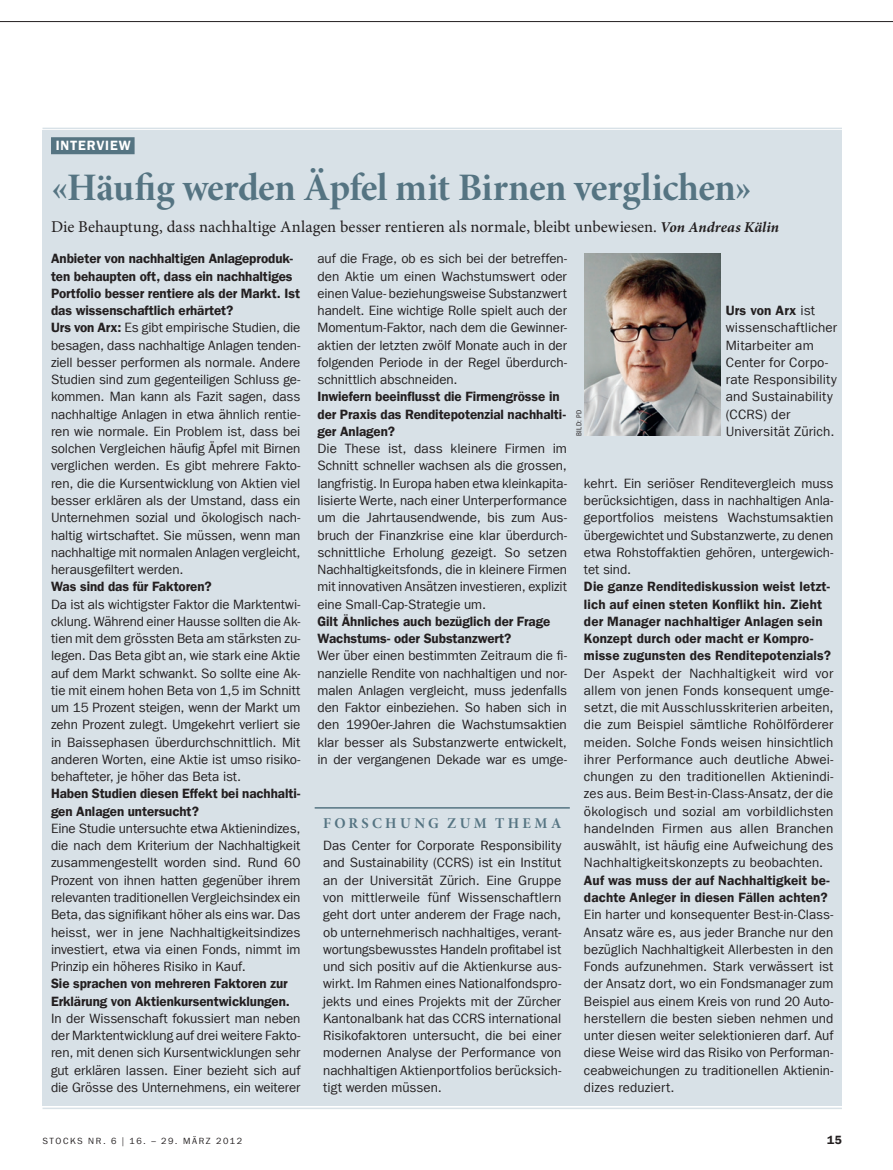
<style>
.page{position:relative;width:893px;height:1170px;background:#fff}
.page>*{position:absolute;margin:0;border:0;box-sizing:border-box;transform-origin:0 0}
.t1{font:39px "Minion Pro Bold Subh";letter-spacing:-.015em;color:#557482}
.t2{font:16.5px "Minion Pro";color:#231f20}
.t3{font:15px "Minion Pro Bold Subh";letter-spacing:.225em;color:#557482}
.t4{font:13.5px/17.2px "Franklin Gothic LT Com";letter-spacing:-.005em;color:#231f20;text-align:justify}
.t5{font:13.5px/17.2px "Franklin Gothic LT Com Dm";letter-spacing:-.005em;color:#231f20}
.t6{font:13.5px "Franklin Gothic LT Com Dm";letter-spacing:.06em;color:#fff}
.t7{font:12px "Franklin Gothic LT Com Dm";color:#231f20}
.t8{font:9px "Franklin Gothic LT Com";letter-spacing:.17em;color:#231f20}
.t9{font:condensed 7.5px "Franklin Gothic LT Com";letter-spacing:.045em;color:#231f20}
.s1{font-weight:700;font-style:italic;font-size:15px}
.s2{font-family:"Franklin Gothic LT Com Dm"}
.s3{font-family:"Franklin Gothic LT Com"}
</style>
<div class="page">
<div style="left:43px;top:131px;width:799px;height:974px;background:#d8e1e7"></div>
<div style="left:51px;top:137px;width:84px;height:17px;background:#557482"></div>
<hr style="left:0;top:21px;width:893px;height:1px;background:#231f20">
<hr style="left:43px;top:128px;width:799px;height:1px;background:#d8e1e7">
<hr style="left:43px;top:1107px;width:799px;height:1px;background:#d8e1e7">
<img style="left:584px;top:253px;width:136px;height:183px">
<hr style="left:315px;top:807px;width:255px;height:1px;background:#557482">
<p class="t6" style="left:56px;top:138px;width:77px">INTERVIEW</p>
<h1 class="t1" style="left:51px;top:168px;width:703px">«Häufig werden Äpfel mit Birnen verglichen»</h1>
<p class="t2" style="left:51px;top:221px;width:730px">Die Behauptung, dass nachhaltige Anlagen besser rentieren als normale, bleibt unbewiesen. <span class="s1">Von Andreas Kälin</span></p>
<p class="t5" style="left:51px;top:250px;width:251px">Anbieter von nachhaltigen Anlageproduk&shy;ten behaupten oft, dass ein nachhaltiges Portfolio besser rentiere als der Markt. Ist das wissenschaftlich erhärtet?</p>
<p class="t4" style="left:51px;top:320px;width:251px"><span class="s2">Urs von Arx:</span> Es gibt empirische Studien, die besagen, dass nachhaltige Anlagen tenden&shy;ziell besser performen als normale. Andere Studien sind zum gegenteiligen Schluss ge&shy;kommen. Man kann als Fazit sagen, dass nachhaltige Anlagen in etwa ähnlich rentie&shy;ren wie normale. Ein Problem ist, dass bei solchen Vergleichen häufig Äpfel mit Birnen verglichen werden. Es gibt mehrere Fakto&shy;ren, die die Kursentwicklung von Aktien viel besser erklären als der Umstand, dass ein Unternehmen sozial und ökologisch nach&shy;haltig wirtschaftet. Sie müssen, wenn man nachhaltige mit normalen Anlagen vergleicht, herausgefiltert werden.</p>
<p class="t5" style="left:51px;top:578px;width:162px">Was sind das für Faktoren?</p>
<p class="t4" style="left:51px;top:596px;width:251px">Da ist als wichtigster Faktor die Marktentwi&shy;cklung. Während einer Hausse sollten die Ak&shy;tien mit dem grössten Beta am stärksten zu&shy;legen. Das Beta gibt an, wie stark eine Ak tie auf dem Markt schwankt. So sollte ei ne Ak&shy;tie mit einem hohen Beta von 1,5 im Schnitt um 15 Prozent steigen, wenn der Markt um zehn Prozent zulegt. Umgekehrt verliert sie in Baissephasen überdurchschnitt lich. Mit anderen Worten, eine Aktie ist umso risiko&shy;behafteter, je höher das Beta ist.</p>
<p class="t5" style="left:51px;top:785px;width:251px">Haben Studien diesen Effekt bei nachhalti&shy;gen Anlagen untersucht?</p>
<p class="t4" style="left:51px;top:820px;width:251px">Eine Studie untersuchte etwa Aktienindizes, die nach dem Kriterium der Nachhaltigkeit zusammengestellt worden sind. Rund 60<br>Prozent von ihnen hatten gegenüber ihrem relevanten traditionellen Vergleichsindex ein Beta, das signifikant höher als eins war. Das heisst, wer in jene Nachhaltigkeitsindizes investiert, etwa via einen Fonds, nimmt im Prinzip ein höheres Risiko in Kauf.</p>
<p class="t5" style="left:51px;top:974px;width:240px">Sie sprachen von mehreren Faktoren zur<br>Erklärung von Aktienkursentwicklungen.</p>
<p class="t4" style="left:51px;top:1010px;width:251px">In der Wissenschaft fokussiert man neben der Marktentwicklung auf drei weitere Fakto&shy;ren, mit denen sich Kursentwicklungen sehr gut erklären lassen. Einer bezieht sich auf die Grösse des Unternehmens, ein weiterer</p>
<p class="t4" style="left:317px;top:251px;width:251px">auf die Frage, ob es sich bei der betreffen&shy;den Aktie um einen Wachstumswert oder einen Value- beziehungsweise Substanzwert handelt. Eine wichtige Rolle spielt auch der Momentum-Faktor, nach dem die Gewinner&shy;aktien der letzten zwölf Monate auch in der folgenden Periode in der Regel überdurch&shy;schnittlich abschneiden.</p>
<p class="t5" style="left:317px;top:388px;width:250px">Inwiefern beeinflusst die Firmengrösse in der Praxis das Renditepotenzial nachhalti&shy;ger Anlagen?</p>
<p class="t4" style="left:317px;top:441px;width:251px">Die These ist, dass kleinere Firmen im Schnitt schneller wachsen als die grossen, langfristig. In Europa haben etwa kleinkapita&shy;lisierte Werte, nach einer Unterperformance um die Jahrtausendwende, bis zum Aus&shy;bruch der Finanzkrise eine klar überdurch&shy;schnittliche Erholung gezeigt. So setzen Nachhaltigkeitsfonds, die in kleinere Firmen mit innovativen Ansätzen investieren, explizit eine Small-Cap-Strategie um.</p>
<p class="t5" style="left:317px;top:612px;width:234px">Gilt Ähnliches auch bezüglich der Frage<br>Wachstums- oder Substanzwert?</p>
<p class="t4" style="left:317px;top:647px;width:251px">Wer über einen bestimmten Zeitraum die fi&shy;nanzielle Rendite von nachhaltigen und nor&shy;ma len Anlagen vergleicht, muss jedenfalls den Faktor einbeziehen. So haben sich in den 1990er-Jahren die Wachstumsaktien klar besser als Substanzwerte entwickelt, in der vergangenen Dekade war es umge-</p>
<p class="t5" style="left:726px;top:302px;width:91px">Urs von Arx <span class="s3">ist</span></p>
<p class="t4" style="left:726px;top:320px;width:113px;text-align:left">wissenschaftlicher<br>Mitarbeiter am<br>Center for Corpo&shy;rate Responsibility and Sustainability (CCRS) der<br>Universität Zürich.</p>
<p class="t9" style="left:574px;top:436px;width:28px;rotate:-90deg">BILD: PD</p>
<p class="t4" style="left:584px;top:475px;width:251px">kehrt. Ein seriöser Renditevergleich muss be rücksichtigen, dass in nachhaltigen Anla&shy;ge portfolios meistens Wachstumsaktien über gewichtet und Substanzwerte, zu denen etwa Rohstoffaktien gehören, untergewich&shy;tet sind.</p>
<p class="t5" style="left:584px;top:578px;width:248px">Die ganze Renditediskussion weist letzt&shy;lich auf einen steten Konflikt hin. Zieht der Manager nachhaltiger Anlagen sein Konzept durch oder macht er Kompro&shy;misse zugunsten des Renditepotenzials?</p>
<p class="t4" style="left:584px;top:665px;width:251px">Der Aspekt der Nachhaltigkeit wird vor allem von jenen Fonds konsequent umge&shy;setzt, die mit Ausschlusskriterien arbeiten, die zum Beispiel sämtliche Rohölförderer meiden. Solche Fonds weisen hinsichtlich ihrer Performance auch deutliche Abwei&shy;chungen zu den traditionellen Aktienindi&shy;zes aus. Beim Best-in-Class-Ansatz, der die ökologisch und sozial am vorbildlichsten handelnden Firmen aus allen Branchen auswählt, ist häufig eine Aufweichung des Nachhaltigkeitskonzepts zu beobachten.</p>
<p class="t5" style="left:584px;top:871px;width:247px">Auf was muss der auf Nachhaltigkeit be&shy;dachte Anleger in diesen Fällen achten?</p>
<p class="t4" style="left:584px;top:906px;width:251px">Ein harter und konsequenter Best-in-Class-Ansatz wäre es, aus jeder Branche nur den bezüglich Nachhaltigkeit Allerbesten in den Fonds aufzunehmen. Stark verwässert ist der Ansatz dort, wo ein Fondsmanager zum Beispiel aus einem Kreis von rund 20 Auto&shy;herstellern die besten sieben nehmen und unter diesen weiter selektionieren darf. Auf diese Weise wird das Risiko von Performan&shy;ceabweichungen zu traditionellen Aktienin&shy;dizes reduziert.</p>
<p class="t3" style="left:323px;top:815px;width:239px">FORSCHUNG ZUM THEMA</p>
<p class="t4" style="left:323px;top:838px;width:240px">Das Center for Corporate Responsibility and Sustainability (CCRS) ist ein Institut an der Universität Zürich. Eine Gruppe von mittlerweile fünf Wissenschaftlern geht dort unter anderem der Frage nach, ob unternehmerisch nachhaltiges, verant&shy;wortungsbewusstes Handeln profitabel ist und sich positiv auf die Aktienkurse aus&shy;wirkt. Im Rahmen eines Nationalfondspro&shy;jekts und eines Projekts mit der Zürcher Kantonalbank hat das CCRS international Risikofaktoren untersucht, die bei einer modernen Analyse der Performance von nachhaltigen Aktienportfolios berücksich&shy;tigt werden müssen.</p>
<p class="t8" style="left:43px;top:1135px;width:201px">STOCKS NR. 6 | 16. – 29. MÄRZ 2012</p>
<p class="t7" style="left:827px;top:1132px;width:16px">15</p>
</div>
